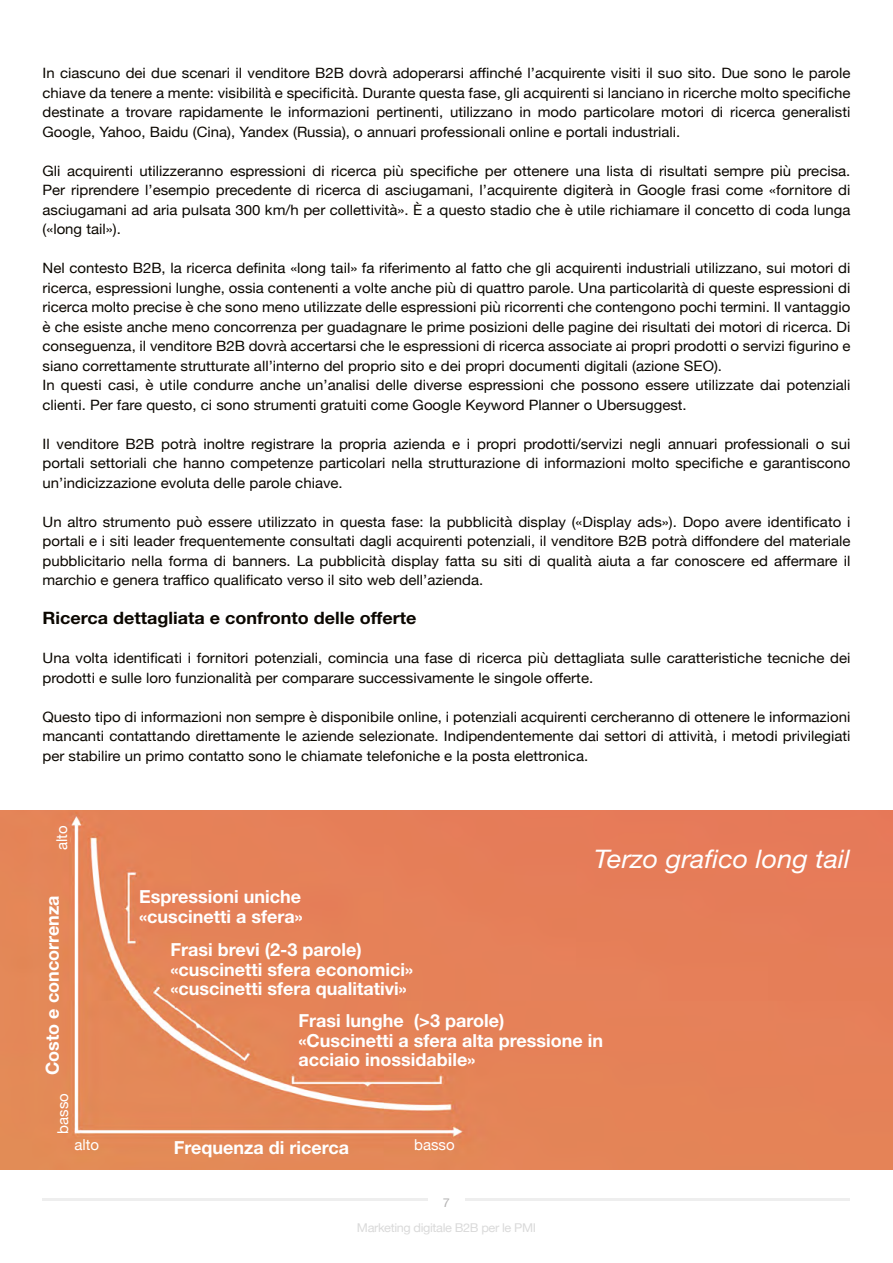
<style>
.page{position:relative;width:893px;height:1263px;background:#fff}
.page>*{position:absolute;margin:0;border:0;box-sizing:border-box;transform-origin:0 0}
.t1{font:italic 25.65px "Helvetica Neue";color:#fff;scale:1.05 1}
.t2{font:700 18px/19.5px "Helvetica Neue";color:#fff}
.t3{font:700 17.1px "Helvetica Neue";color:#0b0700;scale:1.05 1}
.t4{font:15px "Helvetica Neue";color:#fff}
.t5{font:14.25px/19.5px "Helvetica Neue";color:#0b0700;text-align:justify;scale:1.05 1}
.t6{font:12.15px "Helvetica Neue";letter-spacing:-.03em;color:#dadada;scale:1.05 1}
.t7{font:12.15px "Helvetica Neue";color:#b3b2b2;scale:1.05 1}
</style>
<div class="page">
<hr style="left:43px;top:1198px;width:807px;height:3px;background:#eee">
<div style="left:428px;top:1190px;width:37px;height:19px;background:#fff"></div>
<img style="left:0;top:810px;width:893px;height:359px">
<p class="t5" style="left:43px;top:64px;width:771px">In ciascuno dei due scenari il venditore B2B dovrà adoperarsi affinché l’acquirente visiti il suo sito. Due sono le parole chiave da tenere a mente: visibilità e specificità. Durante questa fase, gli acquirenti si lanciano in ricerche molto specifiche destinate a trovare rapidamente le informazioni pertinenti, utilizzano in modo particolare motori di ricerca generalisti Google, Yahoo, Baidu (Cina), Yandex (Russia), o annuari professionali online e portali industriali.</p>
<p class="t5" style="left:43px;top:162px;width:771px">Gli acquirenti utilizzeranno espressioni di ricerca più specifiche per ottenere una lista di risultati sempre più precisa.<br>Per riprendere l’esempio precedente di ricerca di asciugamani, l’acquirente digiterà in Google frasi come «fornitore di asciugamani ad aria pulsata 300 km/h per collettività». È a questo stadio che è utile richiamare il concetto di coda lunga («long tail»).</p>
<p class="t5" style="left:43px;top:259px;width:771px;text-align:left">Nel contesto B2B, la ricerca definita «long tail» fa riferimento al fatto che gli acquirenti industriali utilizzano, sui motori di ricerca, espressioni lunghe, ossia contenenti a volte anche più di quattro parole. Una particolarità di queste espressioni di ricerca molto precise è che sono meno utilizzate delle espressioni più ricorrenti che contengono pochi termini. Il vantaggio è che esiste anche meno concorrenza per guadagnare le prime posizioni delle pagine dei risultati dei motori di ricerca. Di conseguenza, il venditore B2B dovrà accertarsi che le espressioni di ricerca associate ai propri prodotti o servizi figurino e siano correttamente strutturate all’interno del proprio sito e dei propri documenti digitali (azione SEO).<br>In questi casi, è utile condurre anche un’analisi delle diverse espressioni che possono essere utilizzate dai potenziali clienti. Per fare questo, ci sono strumenti gratuiti come Google Keyword Planner o Ubersuggest.</p>
<p class="t5" style="left:43px;top:434px;width:771px">Il venditore B2B potrà inoltre registrare la propria azienda e i propri prodotti/servizi negli annuari professionali o sui portali settoriali che hanno competenze particolari nella strutturazione di informazioni molto specifiche e garantiscono un’indicizzazione evoluta delle parole chiave.</p>
<p class="t5" style="left:43px;top:512px;width:771px">Un altro strumento può essere utilizzato in questa fase: la pubblicità display («Display ads»). Dopo avere identificato i portali e i siti leader frequentemente consultati dagli acquirenti potenziali, il venditore B2B potrà diffondere del materiale pubblicitario nella forma di banners. La pubblicità display fatta su siti di qualità aiuta a far conoscere ed affermare il marchio e genera traffico qualificato verso il sito web dell’azienda.</p>
<p class="t3" style="left:43px;top:607px;width:358px">Ricerca dettagliata e confronto delle offerte</p>
<p class="t5" style="left:43px;top:649px;width:771px">Una volta identificati i fornitori potenziali, comincia una fase di ricerca più dettagliata sulle caratteristiche tecniche dei prodotti e sulle loro funzionalità per comparare successivamente le singole offerte.</p>
<p class="t5" style="left:43px;top:708px;width:771px">Questo tipo di informazioni non sempre è disponibile online, i potenziali acquirenti cercheranno di ottenere le informazioni mancanti contattando direttamente le aziende selezionate. Indipendentemente dai settori di attività, i metodi privilegiati per stabilire un primo contatto sono le chiamate telefoniche e la posta elettronica.</p>
<p class="t4" style="left:51px;top:850px;width:26px;rotate:-90deg">alto</p>
<p class="t2" style="left:42px;top:1075px;width:181px;rotate:-90deg">Costo e concorrenza</p>
<p class="t4" style="left:52px;top:1133px;width:42px;rotate:-90deg">basso</p>
<h1 class="t1" style="left:594px;top:843px;width:245px">Terzo grafico long tail</h1>
<p class="t2" style="left:139px;top:886px;width:165px">Espressioni uniche «cuscinetti a sfera»</p>
<p class="t2" style="left:170px;top:940px;width:244px">Frasi brevi (2-3 parole) «cuscinetti sfera economici» «cuscinetti sfera qualitativi»</p>
<p class="t2" style="left:299px;top:1010px;width:306px">Frasi lunghe (&gt;3 parole) «Cuscinetti a sfera alta pressione in acciaio inossidabile»</p>
<p class="t4" style="left:74px;top:1134px;width:26px">alto</p>
<p class="t4" style="left:414px;top:1134px;width:42px">basso</p>
<p class="t2" style="left:174px;top:1137px;width:177px">Frequenza di ricerca</p>
<p class="t7" style="left:443px;top:1193px;width:8px">7</p>
<p class="t6" style="left:357px;top:1219px;width:172px">Marketing digitale B2B per le PMI</p>
</div>
